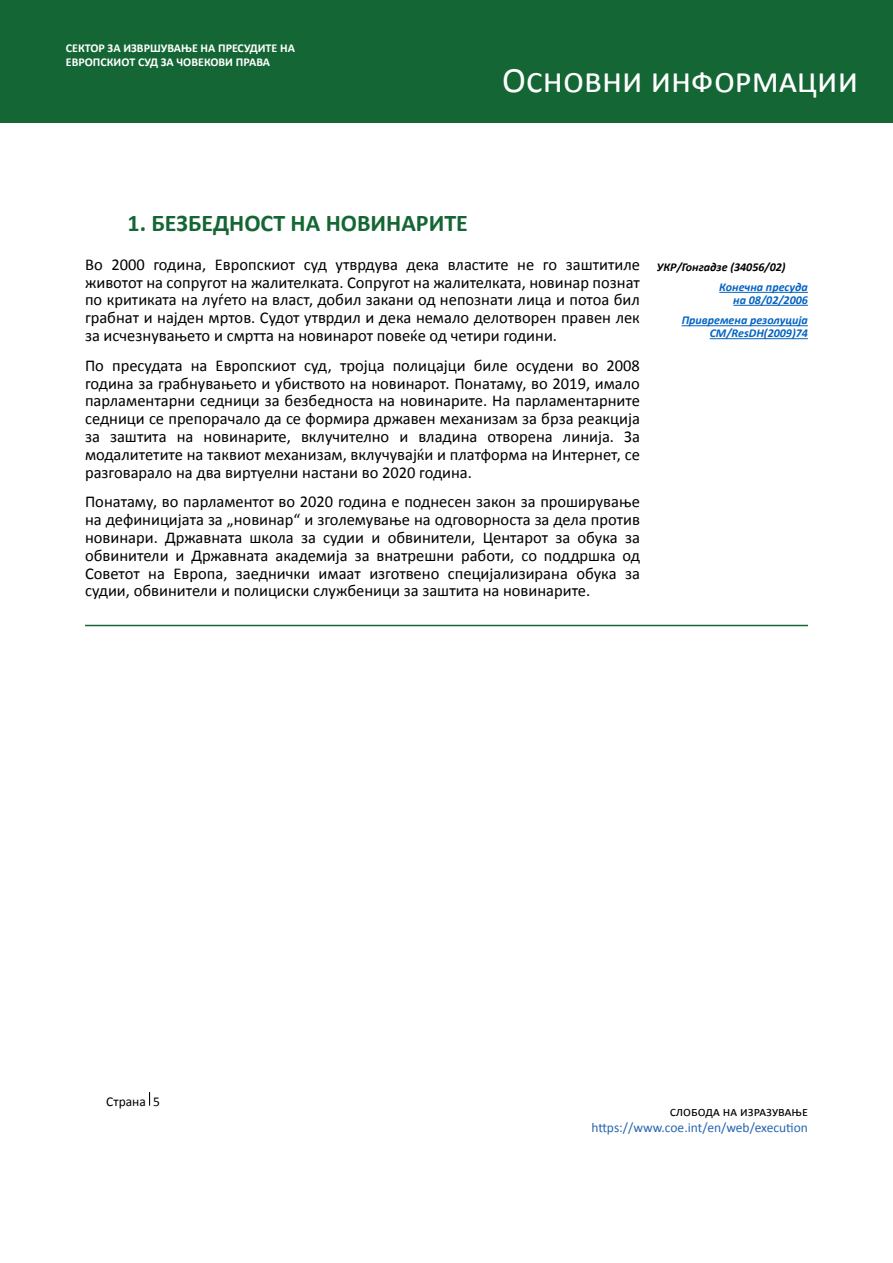
<style>
.page{position:relative;width:893px;height:1263px;background:#fff}
.page>*{position:absolute;margin:0;border:0;box-sizing:border-box;transform-origin:0 0}
.t1{font:36px "Calibri";color:#fff}
.t2{font:700 24px "Calibri";color:#146734}
.t3{font:16.5px/17.9px "Calibri";color:#000;text-align:justify}
.t4{font:13.5px "Calibri";color:#2765b0}
.t5{font:13.5px "Calibri";color:#000}
.t6{font:italic 700 12px/12.9px "Calibri";color:#0563c1;text-align:right}
.t7{font:700 12px/14.4px "Calibri";color:#fff}
.t8{font:italic 700 12px "Calibri";color:#000}
</style>
<div class="page">
<div style="left:0;top:0;width:893px;height:122px;background:#146734"></div>
<svg style="left:149px;top:1092px;width:1px;height:14px"></svg>
<hr style="left:85px;top:625px;width:723px;height:1px;background:#146734">
<hr style="left:719px;top:292px;width:89px;height:1px;background:#0563c1">
<hr style="left:733px;top:305px;width:75px;height:1px;background:#0563c1">
<hr style="left:682px;top:325px;width:126px;height:1px;background:#0563c1">
<hr style="left:710px;top:338px;width:98px;height:1px;background:#0563c1">
<p class="t7" style="left:66px;top:41px;width:231px">СЕКТОР ЗА ИЗВРШУВАЊЕ НА ПРЕСУДИТЕ НА<br>ЕВРОПСКИОТ СУД ЗА ЧОВЕКОВИ ПРАВА</p>
<h1 class="t1" style="left:502px;top:57px;width:358px">Основни информации</h1>
<h2 class="t2" style="left:128px;top:207px;width:342px">1. БЕЗБЕДНОСТ НА НОВИНАРИТЕ</h2>
<p class="t3" style="left:85px;top:255px;width:556px">Во 2000 година, Европскиот суд утврдува дека властите не го заштитиле животот на сопругот на жалителката. Сопругот на жалителката, новинар познат по критиката на луѓето на власт, добил закани од непознати лица и потоа бил грабнат и најден мртов. Судот утврдил и дека немало делотворен правен лек за исчезнувањето и смртта на новинарот повеќе од четири години.</p>
<p class="t3" style="left:85px;top:356px;width:556px">По пресудата на Европскиот суд, тројца полицајци биле осудени во 2008 година за грабнувањето и убиството на новинарот. Понатаму, во 2019, имало парламентарни седници за безбедноста на новинарите. На парламентарните седници се препорачало да се формира државен механизам за брза реакција за заштита на новинарите, вклучително и владина отворена линија. За модалитетите на таквиот механизам, вклучувајќи и платформа на Интернет, се разговарало на два виртуелни настани во 2020 година.</p>
<p class="t3" style="left:85px;top:493px;width:556px">Понатаму, во парламентот во 2020 година е поднесен закон за проширување на дефиницијата за „новинар“ и зголемување на одговорноста за дела против новинари. Државната школа за судии и обвинители, Центарот за обука за обвинители и Државната академија за внатрешни работи, со поддршка од Советот на Европа, заеднички имаат изготвено специјализирана обука за судии, обвинители и полициски службеници за заштита на новинарите.</p>
<p class="t8" style="left:657px;top:259px;width:130px">УКР/Гонгадзе (34056/02)</p>
<p class="t6" style="left:719px;top:281px;width:90px">Конечна пресуда нa 08/02/2006</p>
<p class="t6" style="left:682px;top:314px;width:128px">Привремена резолуција<br>CM/ResDH(2009)74</p>
<p class="t5" style="left:106px;top:1092px;width:55px">Страна 5</p>
<p class="t5" style="left:670px;top:1103px;width:140px">слобода на изразување</p>
<p class="t4" style="left:591px;top:1119px;width:218px">https://www.coe.int/en/web/execution</p>
</div>
